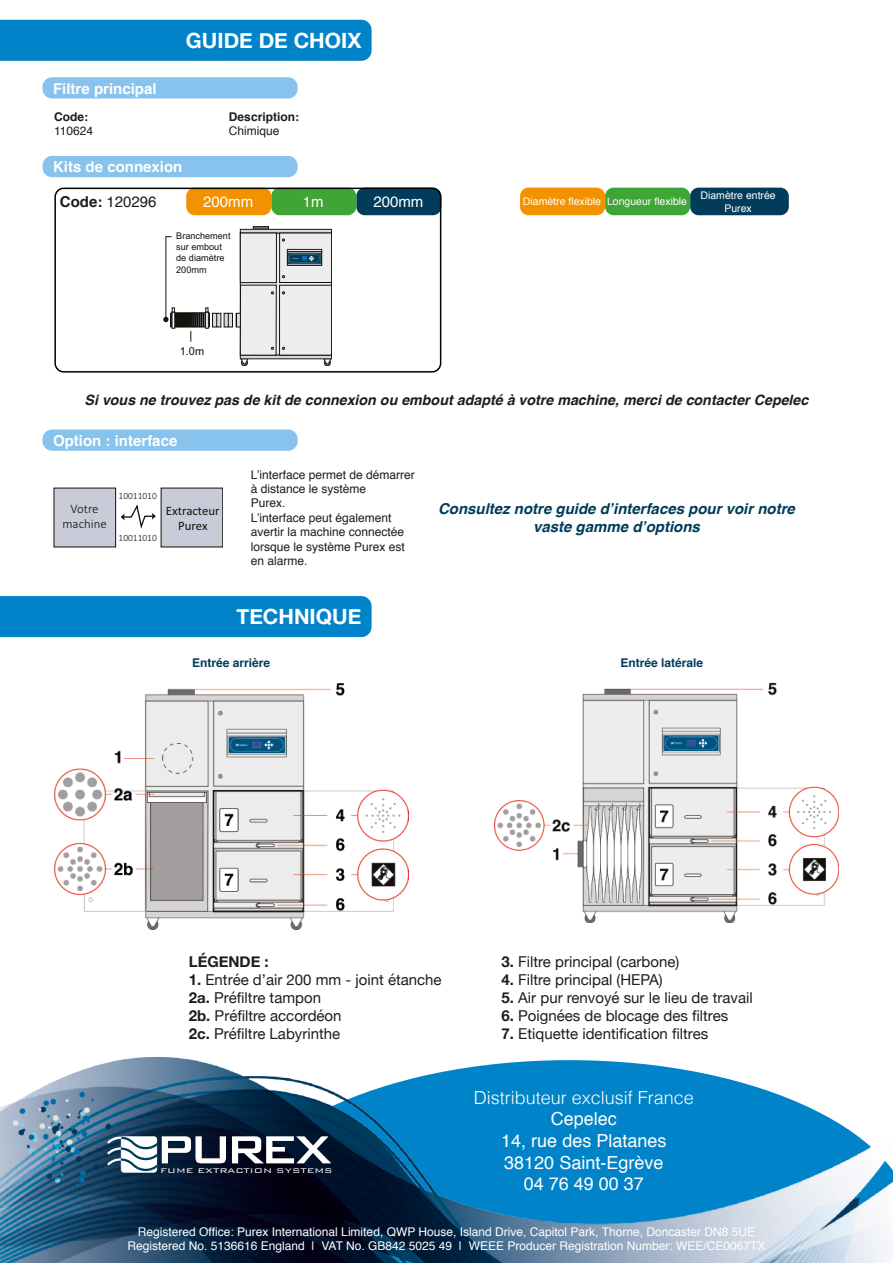
<style>
.page{position:relative;width:893px;height:1263px;background:#fff}
.page>*{position:absolute;margin:0;border:0;box-sizing:border-box;transform-origin:0 0}
.t1{font:500 52.35px "Bank Gothic";letter-spacing:-.125em;color:#fff}
.t2{font:700 21px "Helvetica Neue";color:#fff}
.t3{font:18px/21.6px "Helvetica";color:#fff;text-align:center}
.t4{font:300 18px "Helvetica";color:#fff}
.t5{font:15px/18px "Helvetica Neue";color:#1d1d1b}
.t6{font:italic 700 15px/18px "Helvetica";color:#013c5a;text-align:center}
.t7{font:700 15px "Helvetica";color:#fff}
.t8{font:15px "Helvetica";color:#fff}
.t9{font:15px "Helvetica";color:#1d1d1b}
.t10{font:700 15px "Helvetica Neue";color:#1d1d1b}
.t11{font:italic 700 14.25px "Helvetica";color:#1d1d1b}
.t12{font:12.9px/15.5px "Calibri";color:#13120d;text-align:center}
.t13{font:300 12.9px/15.5px "Calibri";color:#13120d;text-align:center}
.t14{font:12px/14.4px "Helvetica";color:#fff;text-align:center}
.t15{font:12px/14.4px "Helvetica";color:#1d1d1b}
.t16{font:700 12px "Helvetica";color:#003b5e}
.t17{font:700 12px "Helvetica";color:#1d1d1b}
.t18{font:10.95px "Arial";color:#13120d}
.t19{font:10.5px/12.6px "Helvetica";color:#fff;text-align:center}
.t20{font:300 9.45px "Calibri";color:#13120d}
.t21{font:9.15px/10.9px "Arial";color:#13120d}
.t22{font:300 8.85px "Bank Gothic";color:#fff;scale:1.22 1}
.t23{font:500 1.65px "Bank Gothic";color:#fff}
.s1{font-weight:700}
</style>
<div class="page">
<div style="left:0;top:20px;width:372px;height:41px;background:#0083c8"></div>
<div style="left:0;top:596px;width:372px;height:41px;background:#0083c8"></div>
<img style="left:0;top:1058px;width:893px;height:205px">
<svg style="left:107px;top:1136px;width:50px;height:36px"></svg>
<div style="left:43px;top:429px;width:255px;height:22px;background:#87c3ec;border-radius:10px"></div>
<div style="left:54px;top:488px;width:62px;height:59px;background:#c9ccd8"></div>
<svg style="left:121px;top:504px;width:35px;height:25px"></svg>
<div style="left:161px;top:488px;width:62px;height:59px;background:#c9ccd8"></div>
<div style="left:43px;top:77px;width:255px;height:22px;background:#87c3ec;border-radius:10px"></div>
<img style="left:54px;top:683px;width:354px;height:247px">
<img style="left:495px;top:682px;width:344px;height:241px">
<div style="left:43px;top:156px;width:255px;height:21px;background:#87c3ec;border-radius:10px"></div>
<div style="left:690px;top:188px;width:99px;height:27px;background:#013c5a;border-radius:9px"></div>
<div style="left:605px;top:188px;width:85px;height:27px;background:#3fa535;border-radius:9px"></div>
<div style="left:520px;top:188px;width:85px;height:27px;background:#f39200;border-radius:9px"></div>
<div style="left:253px;top:226px;width:16px;height:3px;border:1px solid #1d1d1b"></div>
<svg style="left:323px;top:359px;width:8px;height:7px"></svg>
<svg style="left:248px;top:235px;width:82px;height:118px"></svg>
<div style="left:240px;top:229px;width:92px;height:4px;border:1px solid #1d1d1b"></div>
<div style="left:240px;top:355px;width:92px;height:4px;border:1px solid #1d1d1b"></div>
<div style="left:240px;top:233px;width:37px;height:50px;background:#ededed;border:1px solid #14130f"></div>
<div style="left:280px;top:233px;width:52px;height:49px;background:#ededed"></div>
<div style="left:279px;top:233px;width:53px;height:50px;border:1px solid #14130f"></div>
<div style="left:287px;top:251px;width:35px;height:15px;border:1px solid #1d1d1b"></div>
<div style="left:280px;top:285px;width:52px;height:70px;background:#ededed"></div>
<div style="left:279px;top:285px;width:53px;height:70px;border:1px solid #14130f"></div>
<div style="left:240px;top:285px;width:36px;height:70px;background:#ededed"></div>
<div style="left:287px;top:249px;width:35px;height:3px;border:1px solid #1d1d1b"></div>
<svg style="left:288px;top:254px;width:33px;height:9px"></svg>
<svg style="left:289px;top:254px;width:31px;height:8px"></svg>
<svg style="left:163px;top:236px;width:85px;height:130px"></svg>
<div style="left:356px;top:188px;width:85px;height:27px;background:#013c5a;border-radius:9px"></div>
<div style="left:271px;top:188px;width:85px;height:27px;background:#3fa535;border-radius:9px"></div>
<div style="left:186px;top:188px;width:85px;height:27px;background:#f39200;border-radius:9px"></div>
<div style="left:54px;top:188px;width:387px;height:185px;border:2px solid #000;border-radius:9px"></div>
<p class="t7" style="left:53px;top:76px;width:105px">Filtre principal</p>
<p class="t17" style="left:54px;top:107px;width:35px">Code:</p>
<p class="t15" style="left:54px;top:124px;width:41px">110624</p>
<h2 class="t2" style="left:186px;top:24px;width:177px">GUIDE DE CHOIX</h2>
<p class="t17" style="left:229px;top:107px;width:72px">Description:</p>
<p class="t15" style="left:229px;top:124px;width:52px">Chimique</p>
<p class="t7" style="left:53px;top:155px;width:131px">Kits de connexion</p>
<p class="t9" style="left:60px;top:190px;width:98px"><span class="s1">Code:</span> 120296</p>
<p class="t8" style="left:203px;top:190px;width:52px">200mm</p>
<p class="t8" style="left:303px;top:190px;width:22px">1m</p>
<p class="t8" style="left:373px;top:190px;width:52px">200mm</p>
<p class="t21" style="left:176px;top:231px;width:56px">Branchement sur embout de diamètre<br>200mm</p>
<p class="t18" style="left:180px;top:344px;width:26px">1.0m</p>
<p class="t23" style="left:294px;top:257px;width:7px">PUR EX</p>
<p class="t19" style="left:523px;top:196px;width:166px">Diamètre flexible Longueur flexible</p>
<p class="t19" style="left:700px;top:189px;width:77px">Diamètre entrée<br>Purex</p>
<p class="t11" style="left:85px;top:388px;width:725px">Si vous ne trouvez pas de kit de connexion ou embout adapté à votre machine, merci de contacter Cepelec</p>
<p class="t7" style="left:53px;top:428px;width:126px">Option : interface</p>
<p class="t20" style="left:119px;top:490px;width:40px">10011010</p>
<p class="t20" style="left:119px;top:532px;width:40px">10011010</p>
<p class="t13" style="left:62px;top:500px;width:46px">Votre machine</p>
<p class="t12" style="left:166px;top:502px;width:55px">Extracteur<br>Purex</p>
<p class="t15" style="left:251px;top:467px;width:166px">L’interface permet de démarrer à distance le système<br>Purex.<br>L’interface peut également avertir la machine connectée lorsque le système Purex est en alarme.</p>
<h2 class="t2" style="left:237px;top:600px;width:126px">TECHNIQUE</h2>
<p class="t6" style="left:438px;top:500px;width:358px">Consultez notre guide d’interfaces pour voir notre vaste gamme d’options</p>
<p class="t16" style="left:192px;top:653px;width:80px">Entrée arrière</p>
<p class="t16" style="left:621px;top:653px;width:84px">Entrée latérale</p>
<p class="t10" style="left:189px;top:949px;width:82px">LÉGENDE :</p>
<p class="t5" style="left:189px;top:971px;width:254px"><span class="s1">1.</span> Entrée d’air 200 mm - joint étanche<br><span class="s1">2a.</span> Préfiltre tampon<br><span class="s1">2b.</span> Préfiltre accordéon<br><span class="s1">2c.</span> Préfiltre Labyrinthe</p>
<p class="t5" style="left:502px;top:953px;width:179px"><span class="s1">3.</span> Filtre principal (carbone)</p>
<p class="t5" style="left:502px;top:971px;width:163px"><span class="s1">4.</span> Filtre principal (HEPA)</p>
<p class="t5" style="left:502px;top:989px;width:253px"><span class="s1">5.</span> Air pur renvoyé sur le lieu de travail</p>
<p class="t5" style="left:502px;top:1007px;width:228px"><span class="s1">6.</span> Poignées de blocage des filtres</p>
<p class="t5" style="left:502px;top:1025px;width:208px"><span class="s1">7.</span> Etiquette identification filtres</p>
<p class="t4" style="left:474px;top:1082px;width:222px">Distributeur exclusif France</p>
<p class="t3" style="left:501px;top:1109px;width:167px">Cepelec<br>14, rue des Platanes<br>38120 Saint-Egrève<br>04 76 49 00 37</p>
<p class="t14" style="left:128px;top:1225px;width:639px">Registered Office: Purex International Limited, QWP House, Island Drive, Capitol Park, Thorne, Doncaster DN8 5UE<br>Registered No. 5136616 England | VAT No. GB842 5025 49 | WEEE Producer Registration Number: WEE/CE0067TX</p>
<h1 class="t1" style="left:155px;top:1109px;width:178px">PUREX</h1>
<p class="t22" style="left:160px;top:1163px;width:143px">FUME EXTRACTION SYSTEMS</p>
</div>
